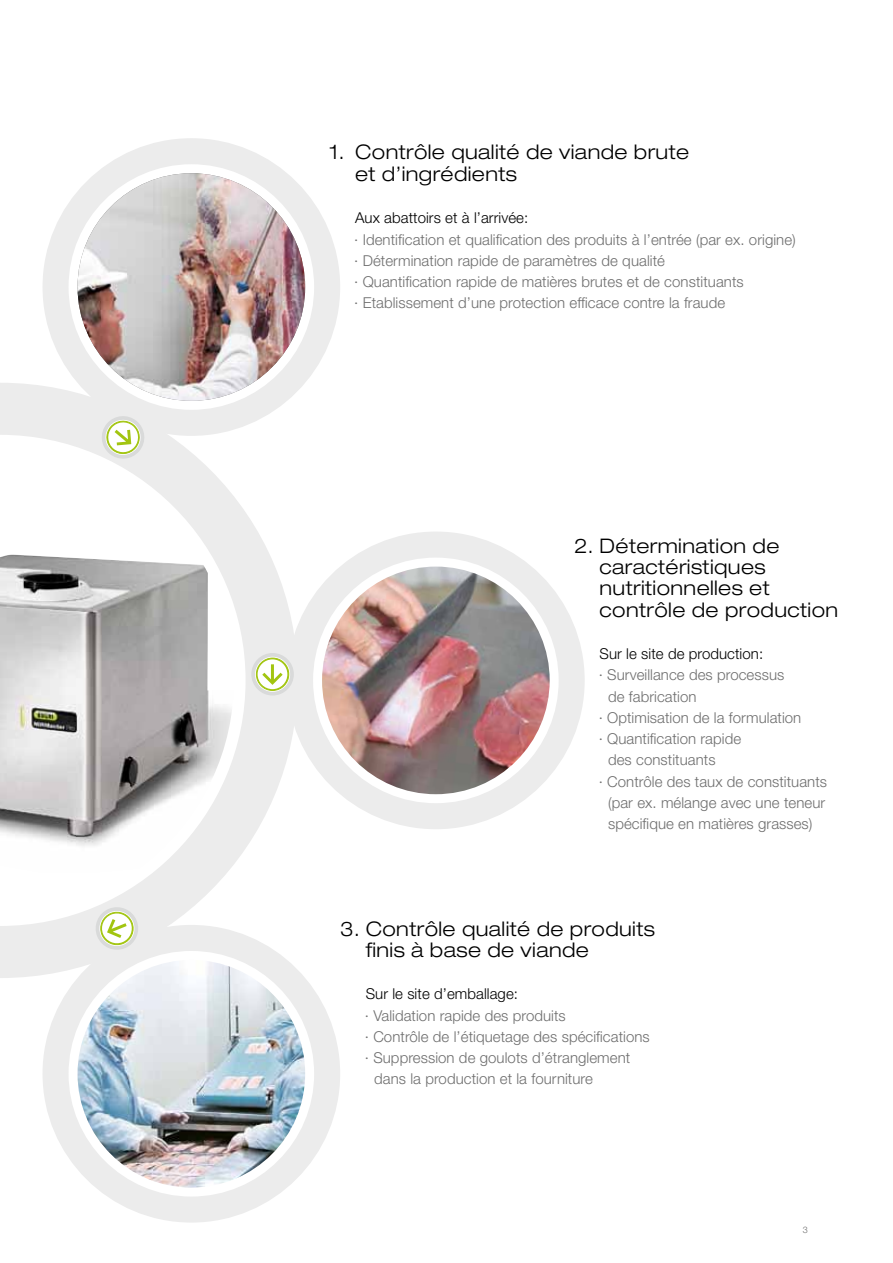
<style>
.page{position:relative;width:893px;height:1263px;background:#fff}
.page>*{position:absolute;margin:0;border:0;box-sizing:border-box;transform-origin:0 0}
.t1{font:300 expanded 20.1px/21.3px "Helvetica Neue LT Std";letter-spacing:.02em;color:#000}
.t2{font:300 15px/21.3px "Helvetica Neue LT Std";letter-spacing:.005em;color:#6e6e6e}
.t3{font:300 15px "Helvetica Neue LT Std";letter-spacing:.005em;color:#000}
.t4{font:300 9px "Helvetica Neue LT Std";color:#6e6e6e}
</style>
<div class="page">
<svg style="left:0;top:383px;width:287px;height:595px"></svg>
<img style="left:0;top:555px;width:234px;height:318px">
<svg style="left:43px;top:925px;width:297px;height:297px;fill:#ececec"></svg>
<img style="left:78px;top:960px;width:227px;height:227px;border-radius:114px">
<svg style="left:287px;top:532px;width:298px;height:297px"></svg>
<img style="left:322px;top:567px;width:228px;height:227px;border-radius:114px">
<svg style="left:43px;top:138px;width:297px;height:298px;fill:#ececec"></svg>
<img style="left:78px;top:173px;width:227px;height:228px;border-radius:114px">
<svg style="left:99px;top:413px;width:48px;height:48px"></svg>
<svg style="left:93px;top:904px;width:48px;height:48px"></svg>
<div style="left:251px;top:653px;width:43px;height:42px;background:#d9dada;border-radius:50%"></div>
<svg style="left:255px;top:657px;width:35px;height:35px"></svg>
<div style="left:256px;top:658px;width:33px;height:33px;border:1px solid #a2c510;border-radius:50%"></div>
<svg style="left:258px;top:659px;width:29px;height:30px"></svg>
<h1 class="t1" style="left:355px;top:141px;width:336px;text-indent:-26px">1. Contrôle qualité de viande brute et d’ingrédients</h1>
<p class="t3" style="left:355px;top:209px;width:175px">Aux abattoirs et à l’arrivée:</p>
<p class="t2" style="left:354px;top:228px;width:443px">∙ Identification et qualification des produits à l’entrée (par ex. origine) ∙ Détermination rapide de paramètres de qualité<br>∙ Quantification rapide de matières brutes et de constituants<br>∙ Etablissement d’une protection efficace contre la fraude</p>
<h1 class="t1" style="left:600px;top:535px;width:240px;text-indent:-26px">2. Détermination de caractéristiques nutritionnelles et contrôle de production</h1>
<p class="t3" style="left:600px;top:645px;width:165px">Sur le site de production:</p>
<p class="t2" style="left:599px;top:664px;width:187px">∙ Surveillance des processus</p>
<p class="t2" style="left:608px;top:685px;width:90px">de fabrication</p>
<p class="t2" style="left:599px;top:707px;width:204px">∙ Optimisation de la formulation</p>
<p class="t2" style="left:599px;top:728px;width:144px">∙ Quantification rapide</p>
<p class="t2" style="left:608px;top:749px;width:109px">des constituants</p>
<p class="t2" style="left:599px;top:770px;width:230px">∙ Contrôle des taux de constituants</p>
<p class="t2" style="left:608px;top:792px;width:219px">(par ex. mélange avec une teneur</p>
<p class="t2" style="left:608px;top:813px;width:206px">spécifique en matières grasses)</p>
<h1 class="t1" style="left:366px;top:917px;width:291px;text-indent:-26px">3. Contrôle qualité de produits finis à base de viande</h1>
<p class="t3" style="left:366px;top:985px;width:154px">Sur le site d’emballage:</p>
<p class="t2" style="left:365px;top:1004px;width:202px">∙ Validation rapide des produits</p>
<p class="t2" style="left:365px;top:1025px;width:286px">∙ Contrôle de l’étiquetage des spécifications</p>
<p class="t2" style="left:365px;top:1047px;width:267px">∙ Suppression de goulots d’étranglement</p>
<p class="t2" style="left:374px;top:1068px;width:220px">dans la production et la fourniture</p>
<p class="t4" style="left:803px;top:1224px;width:7px">3</p>
</div>
